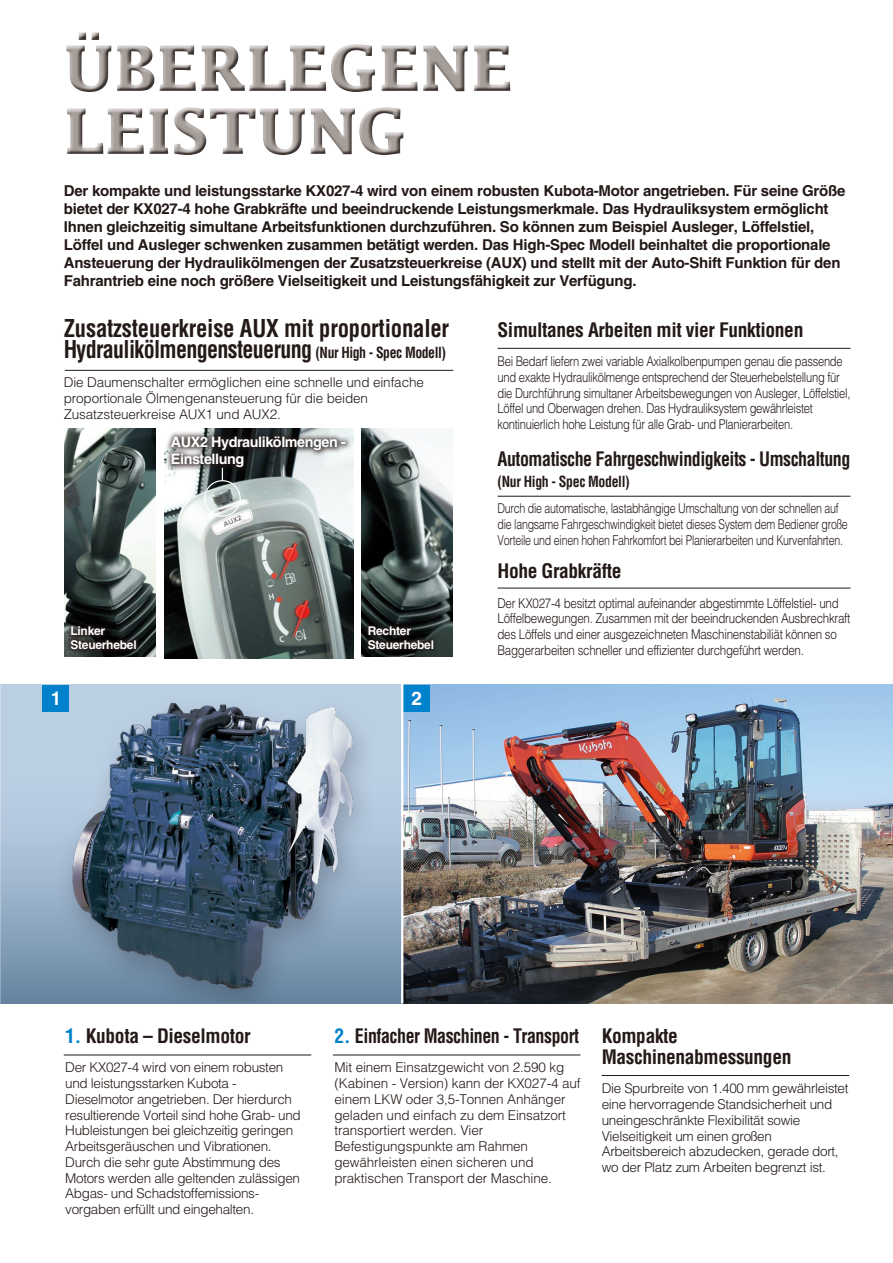
<style>
.page{position:relative;width:893px;height:1263px;background:#fff}
.page>*{position:absolute;margin:0;border:0;box-sizing:border-box;transform-origin:0 0}
.t1{font:700 63px/63px "Lucida Std";color:#a69e99}
.t2{font:700 condensed 24px/21px "Helvetica";letter-spacing:-.01em;color:#231916;scale:.95 1}
.t3{font:700 condensed 19.5px/21px "Helvetica";letter-spacing:-.02em;color:#231916}
.t4{font:700 condensed 19.5px "Helvetica";letter-spacing:-.02em;color:#231916;scale:.92 1}
.t5{font:700 18.9px "Helvetica";color:#fff}
.t6{font:700 15px/18px "Helvetica";letter-spacing:-.015em;color:#231916}
.t7{font:700 condensed 15px "Helvetica";letter-spacing:-.025em;color:#231916;scale:.92 1}
.t8{font:700 14.4px/17.2px "Helvetica";letter-spacing:-.03em;color:#fff}
.t9{font:300 13.5px/15.8px "Helvetica";letter-spacing:-.025em;color:#231916}
.t10{font:300 13.5px/15.8px "Helvetica";letter-spacing:-.025em;color:#231916;scale:.83 1}
.t11{font:300 13.5px/15.8px "Helvetica";letter-spacing:-.025em;color:#231916;scale:.86 1}
.t12{font:300 13.5px/15.8px "Helvetica";letter-spacing:-.025em;color:#231916;scale:.79 1}
.t13{font:700 12px/13.5px "Helvetica";letter-spacing:-.02em;color:#fff}
.s1{font-size:15px}
.s2{color:#0081cc}
</style>
<div class="page">
<svg style="left:1px;top:685px;width:400px;height:318px;background:#a2b9cf"></svg>
<img style="left:403px;top:685px;width:490px;height:318px">
<div style="left:43px;top:685px;width:26px;height:26px;background:#0081cc"></div>
<div style="left:403px;top:685px;width:27px;height:26px;background:#0081cc"></div>
<img style="left:47px;top:685px;width:324px;height:318px">
<div style="left:63px;top:30px;width:452px;height:129px;background:#231916;opacity:.75"></div>
<hr style="left:64px;top:1054px;width:247px;height:1px;background:#231916">
<hr style="left:333px;top:1054px;width:247px;height:1px;background:#231916">
<hr style="left:602px;top:1075px;width:247px;height:1px;background:#231916">
<hr style="left:497px;top:348px;width:353px;height:1px;background:#231916">
<hr style="left:497px;top:496px;width:353px;height:1px;background:#231916">
<hr style="left:497px;top:588px;width:353px;height:1px;background:#231916">
<img style="left:0;top:0;width:1px;height:1263px">
<hr style="left:65px;top:370px;width:388px;height:1px;background:#231916">
<img style="left:164px;top:429px;width:189px;height:229px">
<img style="left:361px;top:429px;width:92px;height:228px">
<svg style="left:364px;top:622px;width:73px;height:31px;background:#1a1a18"></svg>
<img style="left:65px;top:429px;width:91px;height:228px">
<svg style="left:67px;top:622px;width:73px;height:31px;background:#1e1e1c"></svg>
<div style="left:165px;top:430px;width:187px;height:44px;background:#231916;opacity:.75"></div>
<svg style="left:203px;top:468px;width:38px;height:49px;background:#8f9696"></svg>
<h1 class="t1" style="left:64px;top:35px;width:450px">ÜBERLEGENE<br>LEISTUNG</h1>
<p class="t6" style="left:64px;top:181px;width:783px">Der kompakte und leistungsstarke KX027-4 wird von einem robusten Kubota-Motor angetrieben. Für seine Größe bietet der KX027-4 hohe Grabkräfte und beeindruckende Leistungsmerkmale. Das Hydrauliksystem ermöglicht Ihnen gleichzeitig simultane Arbeitsfunktionen durchzuführen. So können zum Beispiel Ausleger, Löffelstiel, Löffel und Ausleger schwenken zusammen betätigt werden. Das High-Spec Modell beinhaltet die proportionale Ansteuerung der Hydraulikölmengen der Zusatzsteuerkreise (AUX) und stellt mit der Auto-Shift Funktion für den Fahrantrieb eine noch größere Vielseitigkeit und Leistungsfähigkeit zur Verfügung.</p>
<h3 class="t3" style="left:497px;top:319px;width:307px">Simultanes Arbeiten mit vier Funktionen</h3>
<p class="t10" style="left:497px;top:353px;width:427px">Bei Bedarf liefern zwei variable Axialkolbenpumpen genau die passende und exakte Hydraulikölmenge entsprechend der Steuerhebelstellung für die Durchführung simultaner Arbeitsbewegungen von Ausleger, Löffelstiel, Löffel und Oberwagen drehen. Das Hydrauliksystem gewährleistet kontinuierlich hohe Leistung für alle Grab- und Planierarbeiten.</p>
<h3 class="t4" style="left:497px;top:447px;width:385px">Automatische Fahrgeschwindigkeits - Umschaltung</h3>
<p class="t7" style="left:497px;top:472px;width:145px">(Nur High - Spec Modell)</p>
<p class="t12" style="left:497px;top:500px;width:445px">Durch die automatische, lastabhängige Umschaltung von der schnellen auf die langsame Fahrgeschwindigkeit bietet dieses System dem Bediener große<br>Vorteile und einen hohen Fahrkomfort bei Planierarbeiten und Kurvenfahrten.</p>
<h3 class="t3" style="left:497px;top:561px;width:125px">Hohe Grabkräfte</h3>
<p class="t11" style="left:497px;top:595px;width:412px">Der KX027-4 besitzt optimal aufeinander abgestimmte Löffelstiel- und Löffelbewegungen. Zusammen mit der beeindruckenden Ausbrechkraft des Löffels und einer ausgezeichneten Maschinenstabiliät können so Baggerarbeiten schneller und effizienter durchgeführt werden.</p>
<h2 class="t2" style="left:64px;top:318px;width:407px">Zusatzsteuerkreise AUX mit proportionaler<br>Hydraulikölmengensteuerung <span class="s1">(Nur High - Spec Modell)</span></h2>
<p class="t9" style="left:64px;top:374px;width:362px">Die Daumenschalter ermöglichen eine schnelle und einfache proportionale Ölmengenansteuerung für die beiden<br>Zusatzsteuerkreise AUX1 und AUX2.</p>
<p class="t8" style="left:171px;top:433px;width:176px">AUX2 Hydraulikölmengen -<br>Einstellung</p>
<p class="t13" style="left:70px;top:624px;width:68px">Linker<br>Steuerhebel</p>
<p class="t13" style="left:368px;top:624px;width:68px">Rechter<br>Steuerhebel</p>
<h3 class="t5" style="left:51px;top:687px;width:12px">1</h3>
<h3 class="t5" style="left:412px;top:687px;width:12px">2</h3>
<h3 class="t3" style="left:65px;top:1025px;width:187px"><span class="s2">1.</span> Kubota – Dieselmotor</h3>
<p class="t9" style="left:65px;top:1059px;width:237px">Der KX027-4 wird von einem robusten und leistungsstarken Kubota - Dieselmotor angetrieben. Der hierdurch resultierende Vorteil sind hohe Grab- und Hubleistungen bei gleichzeitig geringen Arbeitsgeräuschen und Vibrationen.<br>Durch die sehr gute Abstimmung des Motors werden alle geltenden zulässigen Abgas- und Schadstoffemissions&shy;vorgaben erfüllt und eingehalten.</p>
<h3 class="t4" style="left:334px;top:1024px;width:268px"><span class="s2">2.</span> Einfacher Maschinen - Transport</h3>
<p class="t9" style="left:334px;top:1059px;width:248px">Mit einem Einsatzgewicht von 2.590 kg (Kabinen - Version) kann der KX027-4 auf einem LKW oder 3,5-Tonnen Anhänger geladen und einfach zu dem Einsatzort transportiert werden. Vier Befestigungspunkte am Rahmen gewährleisten einen sicheren und praktischen Transport der Maschine.</p>
<h3 class="t3" style="left:602px;top:1025px;width:191px">Kompakte<br>Maschinenabmessungen</h3>
<p class="t9" style="left:602px;top:1080px;width:248px">Die Spurbreite von 1.400 mm gewährleistet eine hervorragende Standsicherheit und uneingeschränkte Flexibilität sowie Vielseitigkeit um einen großen Arbeitsbereich abzudecken, gerade dort, wo der Platz zum Arbeiten begrenzt ist.</p>
</div>
